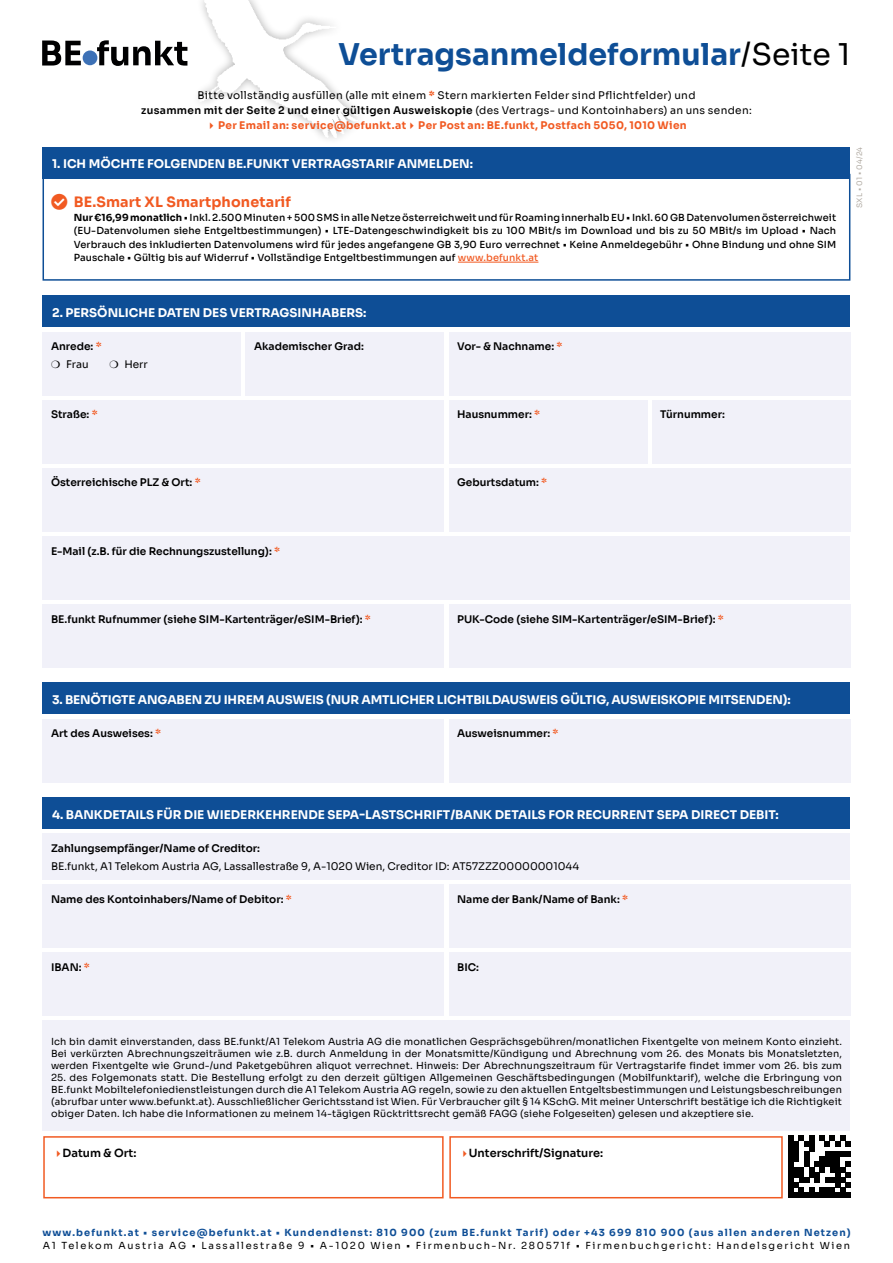
<style>
.page{position:relative;width:893px;height:1263px;background:#fff}
.page>*{position:absolute;margin:0;border:0;box-sizing:border-box;transform-origin:0 0}
.t1{font:700 30px "Sora";color:#0e4e96}
.Body_Text{font:700 14.25px "Sora";letter-spacing:.01em;color:#f15a22}
.Body_Text-2{font:700 12px "Sora";color:#fff}
.Body_Text-3{font:600 11.25px "Sora";color:#000}
.Body_Text-4{font:600 10.5px "Sora";color:#000}
.Body_Text-5{font:600 10.5px "Sora";letter-spacing:-.02em;color:#000}
.Body_Text-6{font:10.5px "Sora";color:#000}
.Body_Text-7{font:600 10.5px "Sora";letter-spacing:.03em;color:#000}
.Body_Text-8{font:10.5px "Sora";letter-spacing:.03em;color:#000}
.Body_Text-9{font:700 10.5px "Sora";letter-spacing:.03em;color:#f15a22}
.Body_Text-10{font:9.75px/12px "Sora";letter-spacing:.105em;color:#000;text-align:justify}
.Body_Text-11{font:500 9.75px/13.5px "Sora";letter-spacing:.01em;color:#000;text-align:justify}
.Body_Text-12{font:700 9.75px "Sora";letter-spacing:.115em;color:#0e4e96}
.Body_Text-13{font:9.75px "Sora";letter-spacing:.17em;color:#000}
.Body_Text-14{font:7.5px "Sora";letter-spacing:.02em;color:#b3ada5}
.s1{font-weight:400;color:#000}
.s2{font-weight:800;color:#f15a22}
.s3{font-weight:400}
.s4{font-weight:700}
.s5{color:#f15a22}
</style>
<div class="page">
<hr style="left:458px;top:262px;width:80px;height:1px;background:#f15a22">
<div style="left:43px;top:174px;width:807px;height:107px;border:2px solid #0e4e96"></div>
<img style="left:187px;top:0;width:170px;height:137px">
<div style="left:43px;top:147px;width:807px;height:32px;background:#0e4e96"></div>
<div style="left:43px;top:296px;width:807px;height:31px;background:#0e4e96"></div>
<div style="left:449px;top:332px;width:401px;height:63px;background:#f1f1f9"></div>
<div style="left:43px;top:332px;width:198px;height:63px;background:#f1f1f9"></div>
<div style="left:449px;top:468px;width:401px;height:63px;background:#f1f1f9"></div>
<div style="left:43px;top:468px;width:401px;height:63px;background:#f1f1f9"></div>
<div style="left:43px;top:400px;width:401px;height:63px;background:#f1f1f9"></div>
<div style="left:449px;top:604px;width:401px;height:64px;background:#f1f1f9"></div>
<div style="left:43px;top:604px;width:401px;height:64px;background:#f1f1f9"></div>
<div style="left:246px;top:332px;width:198px;height:63px;background:#f1f1f9"></div>
<div style="left:449px;top:400px;width:198px;height:63px;background:#f1f1f9"></div>
<div style="left:652px;top:400px;width:198px;height:63px;background:#f1f1f9"></div>
<div style="left:43px;top:536px;width:807px;height:64px;background:#f1f1f9"></div>
<div style="left:43px;top:682px;width:807px;height:32px;background:#0e4e96"></div>
<div style="left:449px;top:719px;width:401px;height:63px;background:#f1f1f9"></div>
<div style="left:43px;top:719px;width:401px;height:63px;background:#f1f1f9"></div>
<div style="left:83px;top:50px;width:14px;height:15px;background:#3d71b6;border-radius:50%"></div>
<svg style="left:42px;top:41px;width:39px;height:25px"></svg>
<svg style="left:97px;top:40px;width:90px;height:26px"></svg>
<div style="left:43px;top:797px;width:807px;height:32px;background:#0e4e96"></div>
<div style="left:449px;top:952px;width:401px;height:64px;background:#f1f1f9"></div>
<div style="left:43px;top:952px;width:401px;height:64px;background:#f1f1f9"></div>
<div style="left:43px;top:884px;width:401px;height:64px;background:#f1f1f9"></div>
<div style="left:43px;top:1020px;width:807px;height:111px;background:#f1f1f9"></div>
<div style="left:449px;top:884px;width:401px;height:64px;background:#f1f1f9"></div>
<div style="left:43px;top:833px;width:807px;height:47px;background:#f1f1f9"></div>
<div style="left:43px;top:1136px;width:401px;height:62px;border:2px solid #f15a22"></div>
<div style="left:449px;top:1136px;width:334px;height:62px;border:2px solid #f15a22"></div>
<svg style="left:788px;top:1135px;width:58px;height:1px"></svg>
<div style="left:788px;top:1193px;width:63px;height:5px;background:#000"></div>
<svg style="left:788px;top:1136px;width:63px;height:57px"></svg>
<p class="t1" style="left:338px;top:29px;width:514px">Vertragsanmeldeformular<span class="s1">/Seite 1</span></p>
<p class="Body_Text-8" style="left:197px;top:86px;width:500px">Bitte vollständig ausfüllen (alle mit einem <span class="s2">*</span> Stern markierten Felder sind Pflichtfelder) und</p>
<p class="Body_Text-7" style="left:141px;top:101px;width:612px">zusammen mit der Seite 2 und einer gültigen Ausweiskopie <span class="s3">(des Vertrags- und Kontoinhabers) an uns senden:</span></p>
<p class="Body_Text-9" style="left:206px;top:116px;width:482px">✔Per Email an: service@befunkt.at✔Per Post an: BE.funkt, Postfach 5050, 1010 Wien</p>
<p class="Body_Text-2" style="left:52px;top:154px;width:422px">1. ICH MÖCHTE FOLGENDEN BE.FUNKT VERTRAGSTARIF ANMELDEN:</p>
<p class="Body_Text" style="left:74px;top:190px;width:219px">BE.Smart XL Smartphonetarif</p>
<p class="Body_Text-11" style="left:74px;top:210px;width:764px"><span class="s4">Nur €16,99 monatlich</span> • Inkl. 2.500 Minuten + 500 SMS in alle Netze österreichweit und für Roaming innerhalb EU • Inkl. 60 GB Datenvolumen österreichweit (EU-Datenvolumen siehe Entgeltbestimmungen) • LTE-Datengeschwindigkeit bis zu 100 MBit/s im Download und bis zu 50 MBit/s im Upload • Nach Verbrauch des inkludierten Datenvolumens wird für jedes angefangene GB 3,90 Euro verrechnet • Keine Anmeldegebühr • Ohne Bindung und ohne SIM Pauschale • Gültig bis auf Widerruf • Vollständige Entgeltbestimmungen auf <span class="s5">www.befunkt.at</span></p>
<p class="Body_Text-14" style="left:853px;top:208px;width:63px;rotate:-90deg">SXL • 01 • 04/24</p>
<p class="Body_Text-2" style="left:52px;top:303px;width:316px">2. PERSÖNLICHE DATEN DES VERTRAGSINHABERS:</p>
<p class="Body_Text-4" style="left:51px;top:338px;width:52px">Anrede: <span class="s5">*</span></p>
<p class="Body_Text-4" style="left:457px;top:338px;width:107px">Vor- &amp; Nachname: <span class="s5">*</span></p>
<p class="Body_Text-6" style="left:51px;top:356px;width:39px">❍ Frau</p>
<p class="Body_Text-6" style="left:109px;top:356px;width:40px">❍ Herr</p>
<p class="Body_Text-4" style="left:254px;top:338px;width:111px">Akademischer Grad:</p>
<p class="Body_Text-4" style="left:51px;top:406px;width:48px">Straße: <span class="s5">*</span></p>
<p class="Body_Text-4" style="left:457px;top:406px;width:85px">Hausnummer: <span class="s5">*</span></p>
<p class="Body_Text-4" style="left:660px;top:406px;width:66px">Türnummer:</p>
<p class="Body_Text-4" style="left:51px;top:474px;width:151px">Österreichische PLZ &amp; Ort: <span class="s5">*</span></p>
<p class="Body_Text-4" style="left:457px;top:474px;width:92px">Geburtsdatum: <span class="s5">*</span></p>
<p class="Body_Text-4" style="left:51px;top:542px;width:231px">E-Mail (z.B. für die Rechnungszustellung): <span class="s5">*</span></p>
<p class="Body_Text-4" style="left:51px;top:610px;width:321px">BE.funkt Rufnummer (siehe SIM-Kartenträger/eSIM-Brief): <span class="s5">*</span></p>
<p class="Body_Text-4" style="left:457px;top:610px;width:268px">PUK-Code (siehe SIM-Kartenträger/eSIM-Brief): <span class="s5">*</span></p>
<p class="Body_Text-2" style="left:52px;top:690px;width:740px">3. BENÖTIGTE ANGABEN ZU IHREM AUSWEIS (NUR AMTLICHER LICHTBILDAUSWEIS GÜLTIG, AUSWEISKOPIE MITSENDEN):</p>
<p class="Body_Text-4" style="left:51px;top:725px;width:112px">Art des Ausweises: <span class="s5">*</span></p>
<p class="Body_Text-4" style="left:457px;top:725px;width:103px">Ausweisnummer: <span class="s5">*</span></p>
<p class="Body_Text-2" style="left:52px;top:805px;width:728px">4. BANKDETAILS FÜR DIE WIEDERKEHRENDE SEPA-LASTSCHRIFT/BANK DETAILS FOR RECURRENT SEPA DIRECT DEBIT:</p>
<p class="Body_Text-4" style="left:51px;top:840px;width:211px">Zahlungsempfänger/Name of Creditor:</p>
<p class="Body_Text-6" style="left:51px;top:858px;width:530px">BE.funkt, A1 Telekom Austria AG, Lassallestraße 9, A-1020 Wien, Creditor ID: AT57ZZZ00000001044</p>
<p class="Body_Text-5" style="left:51px;top:855px;width:713px">WICHTIGER HINWEIS: Sollte der Kontoinhaber NICHT der Vertragspartner sein, benötigen wir auch eine Ausweiskopie des Kontoinhabers!</p>
<p class="Body_Text-4" style="left:51px;top:891px;width:242px">Name des Kontoinhabers/Name of Debitor: <span class="s5">*</span></p>
<p class="Body_Text-4" style="left:457px;top:891px;width:173px">Name der Bank/Name of Bank: <span class="s5">*</span></p>
<p class="Body_Text-4" style="left:51px;top:959px;width:40px">IBAN: <span class="s5">*</span></p>
<p class="Body_Text-4" style="left:457px;top:959px;width:23px">BIC:</p>
<p class="Body_Text-10" style="left:51px;top:1034px;width:792px">Ich bin damit einverstanden, dass BE.funkt/A1 Telekom Austria AG die monatlichen Gesprächsgebühren/monatlichen Fixentgelte von meinem Konto einzieht.<br>Bei verkürzten Abrechnungszeiträumen wie z.B. durch Anmeldung in der Monatsmitte/Kündigung und Abrechnung vom 26. des Monats bis Monatsletzten, werden Fixentgelte wie Grund-/und Paketgebühren aliquot verrechnet. Hinweis: Der Abrechnungszeitraum für Vertragstarife findet immer vom 26. bis zum</p>
<p class="Body_Text-10" style="left:51px;top:1070px;width:792px">25. des Folgemonats statt. Die Bestellung erfolgt zu den derzeit gültigen Allgemeinen Geschäftsbedingungen (Mobilfunktarif), welche die Erbringung von BE.funkt Mobiltelefoniedienstleistungen durch die A1 Telekom Austria AG regeln, sowie zu den aktuellen Entgeltsbestimmungen und Leistungsbeschreibungen (abrufbar unter www.befunkt.at). Ausschließlicher Gerichtsstand ist Wien. Für Verbraucher gilt § 14 KSchG. Mit meiner Unterschrift bestätige ich die Richtigkeit obiger Daten. Ich habe die Informationen zu meinem 14-tägigen Rücktrittsrecht gemäß FAGG (siehe Folgeseiten) gelesen und akzeptiere sie.</p>
<p class="Body_Text-3" style="left:53px;top:1144px;width:85px"><span class="s5">✔</span>Datum &amp; Ort:</p>
<p class="Body_Text-3" style="left:459px;top:1144px;width:145px"><span class="s5">✔</span>Unterschrift/Signature:</p>
<p class="Body_Text-12" style="left:42px;top:1224px;width:810px">www.befunkt.at • service@befunkt.at • Kundendienst: 810 900 (zum BE.funkt Tarif) oder +43 699 810 900 (aus allen anderen Netzen)</p>
<p class="Body_Text-13" style="left:43px;top:1237px;width:809px">A1 Telekom Austria AG • Lassallestraße 9 • A-1020 Wien • Firmenbuch-Nr. 280571f • Firmenbuchgericht: Handelsgericht Wien</p>
</div>
